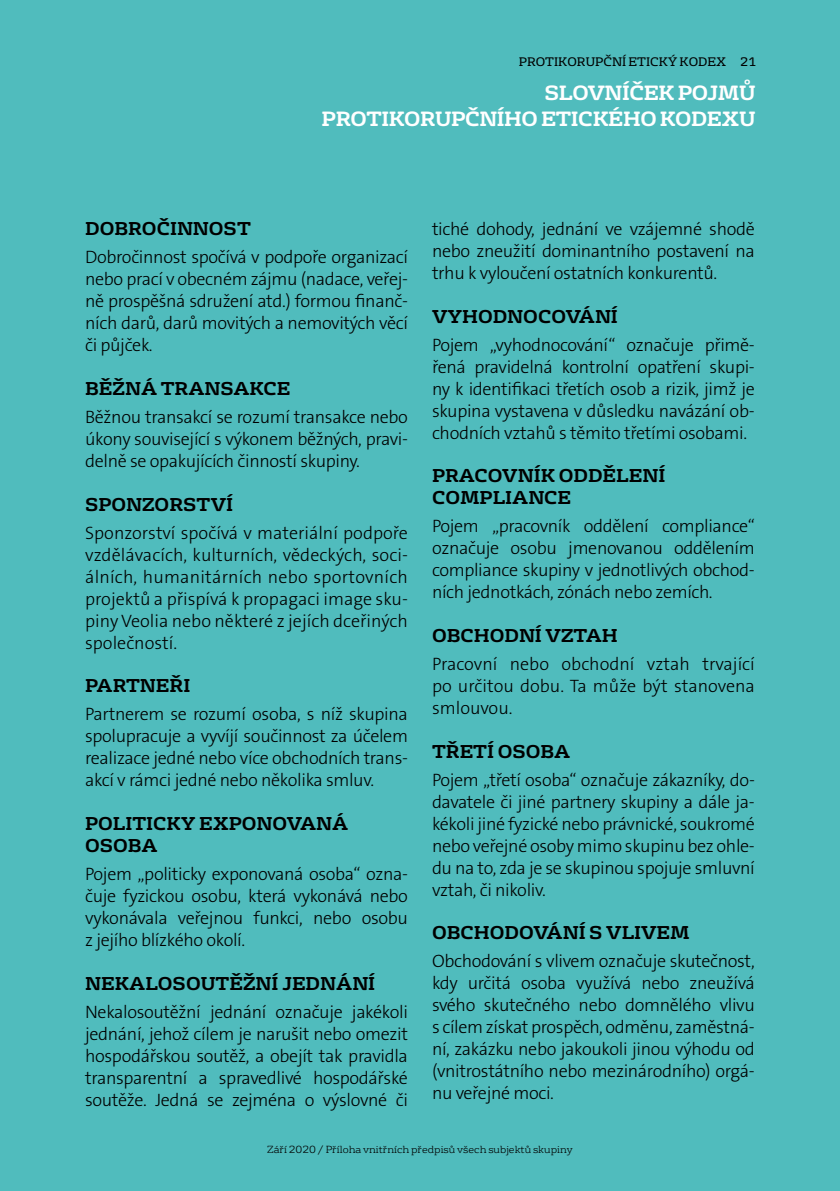
<style>
.page{position:relative;width:840px;height:1191px;background:#fff}
.page>*{position:absolute;margin:0;border:0;box-sizing:border-box;transform-origin:0 0}
.t1{font:700 20px/26px "FS Rufus";letter-spacing:-.02em;color:#fff;text-align:right}
.t2{font:18px/22px "The Sans Veolia W3 Lig";letter-spacing:-.02em;color:#000;text-align:justify}
.t3{font:700 18px/22px "FS Rufus";color:#000}
.t4{font:12px "FS Rufus";color:#000}
.t5{font:300 10px "FS Rufus";color:#000}
</style>
<div class="page">
<div style="left:0;top:0;width:839px;height:1191px;background:#50bcbd"></div>
<p class="t4" style="left:518px;top:52px;width:239px">PROTIKORUPČNÍ ETICKÝ KODEX 21</p>
<p class="t1" style="left:321px;top:80px;width:435px">SLOVNÍČEK POJMŮ<br>PROTIKORUPČNÍHO ETICKÉHO KODEXU</p>
<p class="t3" style="left:85px;top:218px;width:167px">DOBROČINNOST</p>
<p class="t2" style="left:85px;top:246px;width:324px">Dobročinnost spočívá v podpoře organizací nebo prací v obecném zájmu (nadace, veřej&shy;ně prospěšná sdružení atd.) formou finanč&shy;ních darů, darů movitých a nemovitých věcí či půjček.</p>
<p class="t3" style="left:85px;top:377px;width:207px">BĚŽNÁ TRANSAKCE</p>
<p class="t2" style="left:85px;top:406px;width:324px">Běžnou transakcí se rozumí transakce nebo úkony související s výkonem běžných, pravi&shy;delně se opakujících činností skupiny.</p>
<p class="t3" style="left:85px;top:493px;width:149px">SPONZORSTVÍ</p>
<p class="t2" style="left:85px;top:521px;width:324px">Sponzorství spočívá v materiální podpoře vzdělávacích, kulturních, vědeckých, soci&shy;álních, humanitárních nebo sportovních projektů a přispívá k propagaci image sku&shy;piny Veolia nebo některé z jejích dceřiných společností.</p>
<p class="t3" style="left:85px;top:675px;width:107px">PARTNEŘI</p>
<p class="t2" style="left:85px;top:703px;width:324px">Partnerem se rozumí osoba, s níž skupina spolupracuje a vyvíjí součinnost za účelem realizace jedné nebo více obchodních trans&shy;akcí v rámci jedné nebo několika smluv.</p>
<p class="t3" style="left:85px;top:812px;width:264px">POLITICKY EXPONOVANÁ<br>OSOBA</p>
<p class="t2" style="left:85px;top:863px;width:324px">Pojem „politicky exponovaná osoba“ ozna&shy;čuje fyzickou osobu, která vykonává nebo vykonávala veřejnou funkci, nebo osobu z jejího blízkého okolí.</p>
<p class="t3" style="left:85px;top:972px;width:291px">NEKALOSOUTĚŽNÍ JEDNÁNÍ</p>
<p class="t2" style="left:85px;top:1000px;width:324px">Nekalosoutěžní jednání označuje jakékoli jednání, jehož cílem je narušit nebo omezit hospodářskou soutěž, a obejít tak pravidla transparentní a spravedlivé hospodářské soutěže. Jedná se zejména o výslovné či</p>
<p class="t2" style="left:432px;top:218px;width:324px">tiché dohody, jednání ve vzájemné shodě nebo zneužití dominantního postavení na trhu k vyloučení ostatních konkurentů.</p>
<p class="t3" style="left:432px;top:305px;width:187px">VYHODNOCOVÁNÍ</p>
<p class="t2" style="left:432px;top:333px;width:324px">Pojem „vyhodnocování“ označuje přimě&shy;řená pravidelná kontrolní opatření skupi&shy;ny k identifikaci třetích osob a rizik, jimž je skupina vystavena v důsledku navázání ob&shy;chodních vztahů s těmito třetími osobami.</p>
<p class="t3" style="left:432px;top:465px;width:235px">PRACOVNÍK ODDĚLENÍ<br>COMPLIANCE</p>
<p class="t2" style="left:432px;top:515px;width:324px">Pojem „pracovník oddělení compliance“ označuje osobu jmenovanou oddělením compliance skupiny v jednotlivých obchod&shy;ních jednotkách, zónách nebo zemích.</p>
<p class="t3" style="left:432px;top:625px;width:187px">OBCHODNÍ VZTAH</p>
<p class="t2" style="left:432px;top:653px;width:324px">Pracovní nebo obchodní vztah trvající po určitou dobu. Ta může být stanovena smlouvou.</p>
<p class="t3" style="left:432px;top:740px;width:140px">TŘETÍ OSOBA</p>
<p class="t2" style="left:432px;top:768px;width:324px">Pojem „třetí osoba“ označuje zákazníky, do&shy;davatele či jiné partnery skupiny a dále ja&shy;kékoli jiné fyzické nebo právnické, soukromé nebo veřejné osoby mimo skupinu bez ohle&shy;du na to, zda je se skupinou spojuje smluvní vztah, či nikoliv.</p>
<p class="t3" style="left:432px;top:922px;width:259px">OBCHODOVÁNÍ S VLIVEM</p>
<p class="t2" style="left:432px;top:950px;width:324px">Obchodování s vlivem označuje skutečnost, kdy určitá osoba využívá nebo zneužívá svého skutečného nebo domnělého vlivu s cílem získat prospěch, odměnu, zaměstná&shy;ní, zakázku nebo jakoukoli jinou výhodu od (vnitrostátního nebo mezinárodního) orgá&shy;nu veřejné moci.</p>
<p class="t5" style="left:267px;top:1141px;width:307px">Září 2020 / Příloha vnitřních předpisů všech subjektů skupiny</p>
</div>
